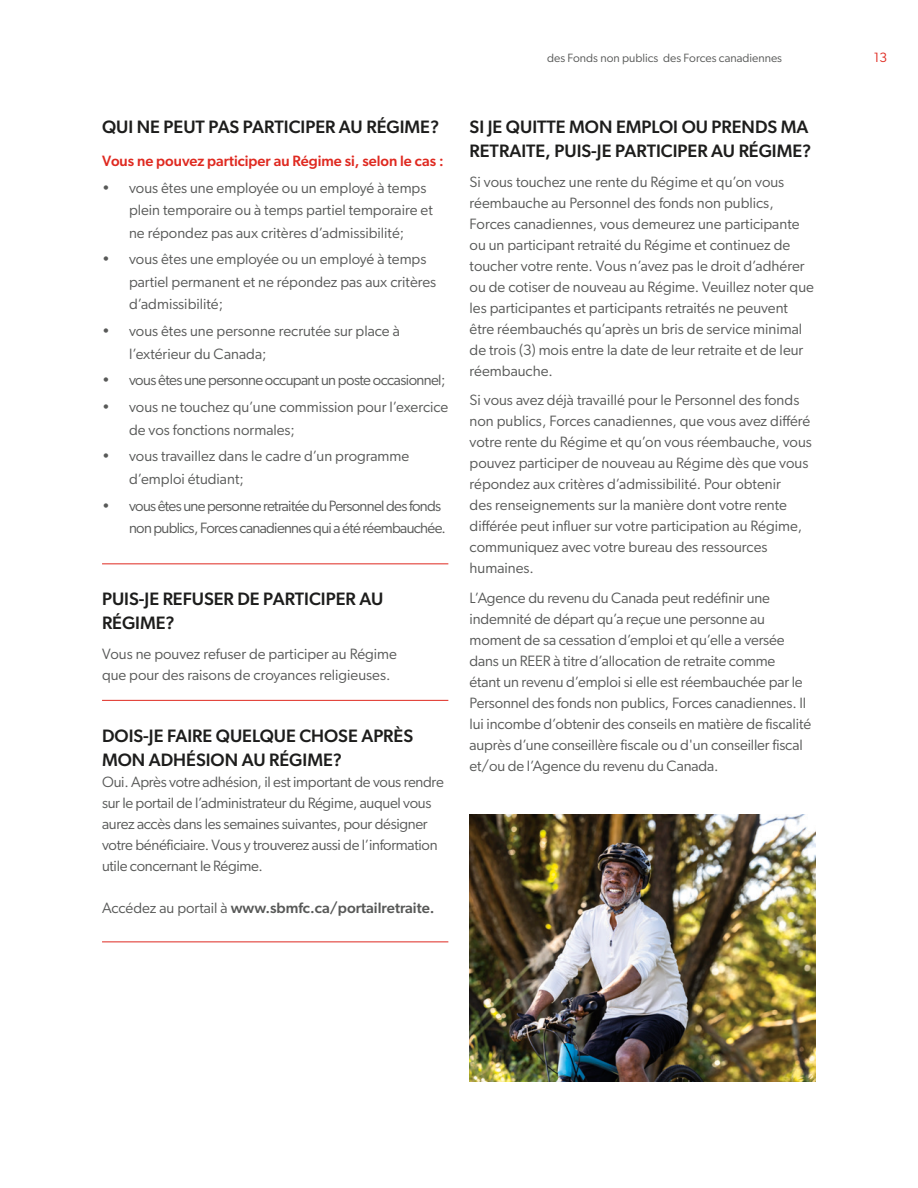
<style>
.page{position:relative;width:918px;height:1188px;background:#fff}
.page>*{position:absolute;margin:0;border:0;box-sizing:border-box;transform-origin:0 0}
.t1{font:500 18px/24px "Gibson";color:#1d1d1c}
.t2{font:15px/21px "Gibson";color:#585958}
.t3{font:15px/21px "Gibson";letter-spacing:-.02em;color:#585958}
.t4{font:15px/22.5px "Gibson";letter-spacing:-.045em;color:#585958}
.t5{font:15px "Gibson";letter-spacing:-.04em;color:#585958}
.t6{font:500 15px "Gibson";color:#585958}
.t7{font:500 15px "Gibson";color:#df2920}
.t8{font:13.5px "Gibson";color:#df2920}
.t9{font:12px "Gibson";color:#585958}
.s1{font-weight:400}
</style>
<div class="page">
<img style="left:470px;top:814px;width:346px;height:268px">
<hr style="left:102px;top:563px;width:346px;height:1px;background:#df2920">
<hr style="left:102px;top:700px;width:346px;height:1px;background:#df2920">
<hr style="left:102px;top:942px;width:346px;height:1px;background:#df2920">
<p class="t1" style="left:102px;top:115px;width:339px">QUI NE PEUT PAS PARTICIPER AU RÉGIME?</p>
<p class="t7" style="left:102px;top:152px;width:343px">Vous ne pouvez participer au Régime si, selon le cas :</p>
<p class="t2" style="left:129px;top:176px;width:305px;line-height:22.5px;text-indent:-27px">• vous êtes une employée ou un employé à temps plein temporaire ou à temps partiel temporaire et ne répondez pas aux critères d’admissibilité;</p>
<p class="t2" style="left:129px;top:248px;width:309px;line-height:22.5px;text-indent:-27px">• vous êtes une employée ou un employé à temps partiel permanent et ne répondez pas aux critères d’admissibilité;</p>
<p class="t2" style="left:129px;top:320px;width:272px;line-height:22.5px;text-indent:-27px">• vous êtes une personne recrutée sur place à l’extérieur du Canada;</p>
<p class="t5" style="left:102px;top:371px;width:345px">• vous êtes une personne occupant un poste occasionnel;</p>
<p class="t2" style="left:129px;top:396px;width:321px;line-height:22.5px;text-indent:-27px">• vous ne touchez qu’une commission pour l’exercice de vos fonctions normales;</p>
<p class="t2" style="left:129px;top:445px;width:282px;line-height:22.5px;text-indent:-27px">• vous travaillez dans le cadre d’un programme d’emploi étudiant;</p>
<p class="t4" style="left:129px;top:494px;width:319px;text-indent:-27px">• vous êtes une personne retraitée du Personnel des fonds non publics, Forces canadiennes qui a été réembauchée.</p>
<p class="t1" style="left:102px;top:587px;width:283px">PUIS-JE REFUSER DE PARTICIPER AU<br>RÉGIME?</p>
<p class="t2" style="left:102px;top:643px;width:296px">Vous ne pouvez refuser de participer au Régime que pour des raisons de croyances religieuses.</p>
<p class="t1" style="left:102px;top:723px;width:313px">DOIS-JE FAIRE QUELQUE CHOSE APRÈS<br>MON ADHÉSION AU RÉGIME?</p>
<p class="t3" style="left:102px;top:771px;width:343px">Oui. Après votre adhésion, il est important de vous rendre sur le portail de l’administrateur du Régime, auquel vous aurez accès dans les semaines suivantes, pour désigner votre bénéficiaire. Vous y trouverez aussi de l’information utile concernant le Régime.</p>
<p class="t6" style="left:102px;top:899px;width:334px"><span class="s1">Accédez au portail à</span> www.sbmfc.ca/portailretraite.</p>
<p class="t9" style="left:547px;top:50px;width:237px">des Fonds non publics des Forces canadiennes</p>
<p class="t8" style="left:874px;top:50px;width:15px">13</p>
<p class="t1" style="left:470px;top:115px;width:343px">SI JE QUITTE MON EMPLOI OU PRENDS MA<br>RETRAITE, PUIS-JE PARTICIPER AU RÉGIME?</p>
<p class="t2" style="left:470px;top:171px;width:346px">Si vous touchez une rente du Régime et qu’on vous réembauche au Personnel des fonds non publics, Forces canadiennes, vous demeurez une participante ou un participant retraité du Régime et continuez de toucher votre rente. Vous n’avez pas le droit d’adhérer ou de cotiser de nouveau au Régime. Veuillez noter que les participantes et participants retraités ne peuvent être réembauchés qu’après un bris de service minimal de trois (3) mois entre la date de leur retraite et de leur réembauche.</p>
<p class="t2" style="left:470px;top:390px;width:344px">Si vous avez déjà travaillé pour le Personnel des fonds non publics, Forces canadiennes, que vous avez différé votre rente du Régime et qu’on vous réembauche, vous pouvez participer de nouveau au Régime dès que vous répondez aux critères d’admissibilité. Pour obtenir<br>des renseignements sur la manière dont votre rente différée peut influer sur votre participation au Régime, communiquez avec votre bureau des ressources humaines.</p>
<p class="t2" style="left:470px;top:587px;width:343px">L’Agence du revenu du Canada peut redéfinir une indemnité de départ qu’a reçue une personne au moment de sa cessation d’emploi et qu’elle a versée dans un REER à titre d’allocation de retraite comme<br>étant un revenu d’emploi si elle est réembauchée par le Personnel des fonds non publics, Forces canadiennes. Il lui incombe d’obtenir des conseils en matière de fiscalité auprès d’une conseillère fiscale ou d'un conseiller fiscal et/ou de l’Agence du revenu du Canada.</p>
</div>
